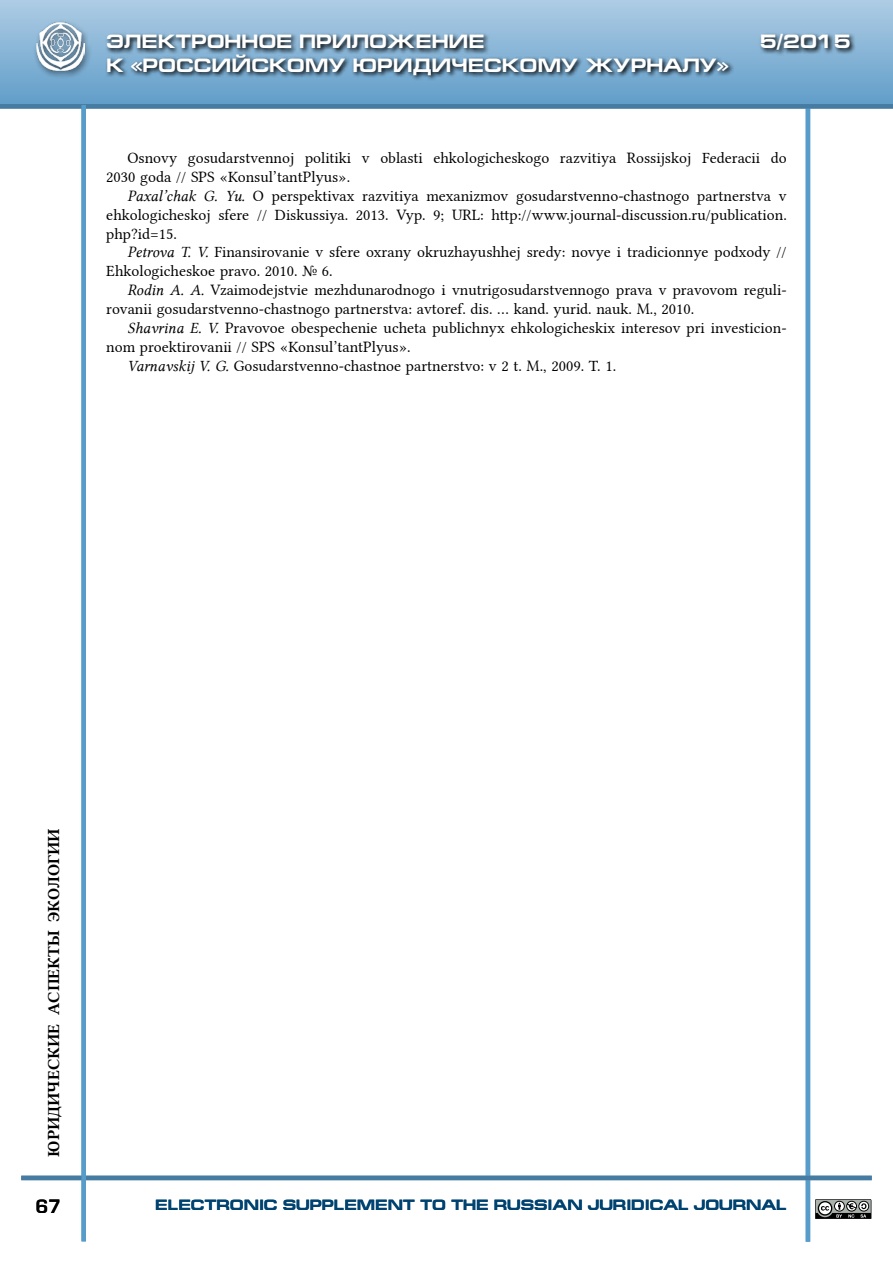
<style>
.page{position:relative;width:893px;height:1263px;background:#fff}
.page>*{position:absolute;margin:0;border:0;box-sizing:border-box;transform-origin:0 0}
.t1{font:700 19.5px "Europe Ext";color:#fff}
.t2{font:18px "Europe Demi Normal";color:#000}
.t3{font:16.5px "Lin Libertine B";color:#000}
.t4{font:15.75px/18.9px "Lin Libertine";color:#000}
.t5{font:700 15px "Europe Ext";color:#004371}
.s1{font-family:"Lin Libertine I"}
</style>
<div class="page">
<hr style="left:806px;top:91px;width:4px;height:1151px;background:#589cca">
<hr style="left:21px;top:1176px;width:851px;height:4px;background:#467ba2">
<div style="left:0;top:0;width:893px;height:106px;background:linear-gradient(to bottom,#aecce4,#619dc9)"></div>
<div style="left:0;top:104px;width:893px;height:5px;background:#467ba2"></div>
<div style="left:81px;top:105px;width:5px;height:1136px;background:#589cca"></div>
<div style="left:33px;top:19px;width:59px;height:60px;background:#000;opacity:.63"></div>
<svg style="left:105px;top:31px;width:751px;height:50px;background:#6b90ab"></svg>
<svg style="left:815px;top:1199px;width:57px;height:20px"></svg>
<p class="t1" style="left:106px;top:31px;width:380px">ЭЛЕКТРОННОЕ ПРИЛОЖЕНИЕ</p>
<p class="t1" style="left:760px;top:31px;width:92px">5/2015</p>
<p class="t1" style="left:106px;top:54px;width:624px">К «РОССИЙСКОМУ ЮРИДИЧЕСКОМУ ЖУРНАЛУ»</p>
<p class="t4" style="left:106px;top:147px;width:682px;text-indent:21px">Osnovy gosudarstvennoj politiki v oblasti ehkologicheskogo razvitiya Rossijskoj Federacii do<br>2030 goda // SPS «Konsul’tantPlyus».</p>
<p class="t4" style="left:106px;top:184px;width:682px;text-align:justify;text-indent:21px"><span class="s1">Paxal’chak G. Yu.</span> O perspektivax razvitiya mexanizmov gosudarstvenno-chastnogo partnerstva v ehkologicheskoj sfere // Diskussiya. 2013. Vyp. 9; URL: http://www.journal-discussion.ru/publication. php?id=15.</p>
<p class="t4" style="left:106px;top:241px;width:682px;text-indent:21px"><span class="s1">Petrova T. V.</span> Finansirovanie v sfere oxrany okruzhayushhej sredy: novye i tradicionnye podxody //<br>Ehkologicheskoe pravo. 2010. № 6.</p>
<p class="t4" style="left:106px;top:279px;width:682px;text-indent:21px"><span class="s1">Rodin A. A.</span> Vzaimodejstvie mezhdunarodnogo i vnutrigosudarstvennogo prava v pravovom reguli&shy;rovanii gosudarstvenno-chastnogo partnerstva: avtoref. dis. … kand. yurid. nauk. M., 2010.</p>
<p class="t4" style="left:128px;top:317px;width:661px"><span class="s1">Shavrina E. V.</span> Pravovoe obespechenie ucheta publichnyx ehkologicheskix interesov pri investicion-</p>
<p class="t4" style="left:106px;top:336px;width:306px">nom proektirovanii // SPS «Konsul’tantPlyus».</p>
<p class="t4" style="left:128px;top:355px;width:490px"><span class="s1">Varnavskij V. G.</span> Gosudarstvenno-chastnoe partnerstvo: v 2 t. M., 2009. T. 1.</p>
<p class="t3" style="left:43px;top:1157px;width:330px;rotate:-90deg">ЮРИДИЧЕСКИЕ АСПЕКТЫ ЭКОЛОГИИ</p>
<p class="t2" style="left:36px;top:1196px;width:27px">67</p>
<p class="t5" style="left:155px;top:1196px;width:633px">ELECTRONIC SUPPLEMENT TO THE RUSSIAN JURIDICAL JOURNAL</p>
</div>
